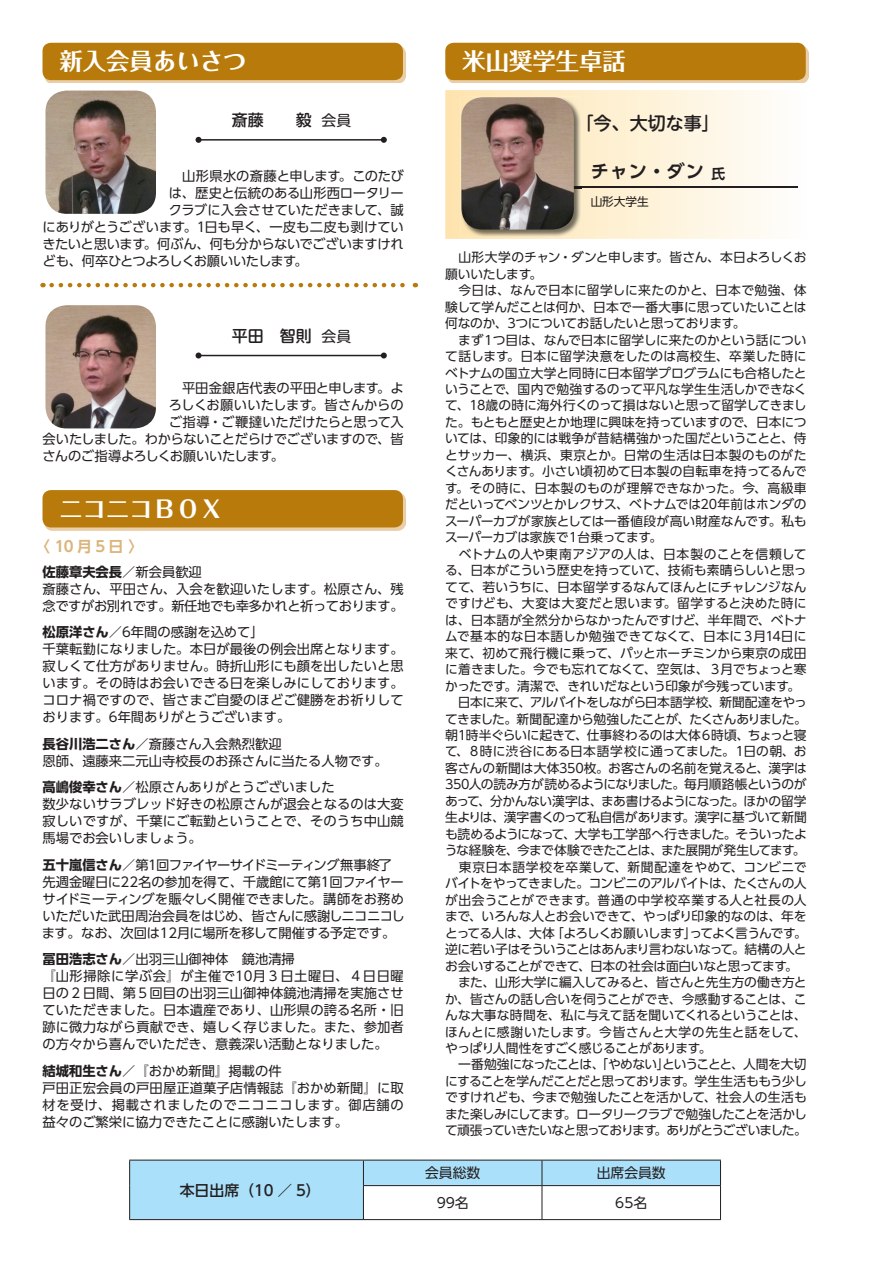
<style>
.page{position:relative;width:893px;height:1263px;background:#fff}
.page>*{position:absolute;margin:0;border:0;box-sizing:border-box;transform-origin:0 0}
.t1{font:23.4px "Folk Pro Bold 90 msp RKSJ H";color:#fff}
.t2{font:18px "UD Shin M Go Pro Medium 90 msp RKSJ H";color:#231f20}
.t3{font:18px "UD Shin Go Pro De Bold 90 msp RKSJ H";color:#231f20}
.t4{font:15.9px "UD Shin M Go Pro Medium 90 msp RKSJ H";color:#231f20}
.t5{font:14.85px "UD Shin Go Pro Medium 90 msp RKSJ H";color:#231f20}
.t6{font:14.85px "UD Shin Go Pro De Bold 90 msp RKSJ H";letter-spacing:.23em;color:#dbb47b}
.t7{font:13.8px "UD Shin Go Pro Regular 90 msp RKSJ H";color:#231f20}
.t8{font:13.35px/17px "UD Shin Go Pro Regular 90 msp RKSJ H";color:#231f20}
.t9{font:13.35px/17px "UD Shin Go Pro Regular 90 msp RKSJ H";letter-spacing:-.025em;color:#231f20}
.t10{font:13.35px/17px "UD Shin Go Pro Regular 90 msp RKSJ H";letter-spacing:-.03em;color:#231f20}
.t11{font:13.35px "UD Shin Go Pro Regular 90 msp RKSJ H";letter-spacing:-.055em;color:#231f20}
.t12{font:13.35px "UD Shin Go Pro Regular 90 msp RKSJ H";letter-spacing:-.02em;color:#231f20}
.t13{font:13.35px "UD Shin Go Pro Bold 90 msp RKSJ H";color:#231f20}
.t14{font:12.75px/16.5px "UD Shin Go Pro Regular 90 msp RKSJ H";letter-spacing:-.025em;color:#231f20}
.t15{font:11.7px "UD Shin Go Pro Regular 90 msp RKSJ H";letter-spacing:-.01em;color:#231f20}
.s1{font-family:"UD Shin M Go Pro Regular 90 msp RKSJ H";font-size:14.85px}
.s2{font-family:"UD Shin Go Pro Regular 90 msp RKSJ H"}
.s3{font-family:"UD Shin Go Pro Bold 90 msp RKSJ H"}
.s4{font-size:13.8px}
</style>
<div class="page">
<svg style="left:129px;top:1160px;width:592px;height:60px"></svg>
<hr style="left:129px;top:1186px;width:1px;height:33px;background:#231f20">
<img style="left:45px;top:493px;width:360px;height:37px">
<div style="left:43px;top:490px;width:360px;height:37px;background:#b87b0b;border-radius:9px"></div>
<img style="left:45px;top:45px;width:360px;height:38px">
<div style="left:43px;top:43px;width:360px;height:37px;background:#b87b0b;border-radius:9px"></div>
<img style="left:45px;top:91px;width:111px;height:123px;border-radius:21px">
<img style="left:45px;top:305px;width:111px;height:123px;border-radius:21px">
<svg style="left:52px;top:283px;width:364px;height:4px"></svg>
<hr style="left:199px;top:139px;width:185px;height:2px;background:#231f20">
<svg style="left:196px;top:137px;width:6px;height:6px"></svg>
<svg style="left:381px;top:137px;width:6px;height:6px"></svg>
<hr style="left:199px;top:355px;width:185px;height:1px;background:#231f20">
<svg style="left:196px;top:353px;width:6px;height:6px"></svg>
<svg style="left:381px;top:353px;width:6px;height:6px"></svg>
<img style="left:448px;top:46px;width:360px;height:37px">
<div style="left:445px;top:43px;width:361px;height:37px;background:#b87b0b;border-radius:8px"></div>
<svg style="left:445px;top:90px;width:353px;height:149px"></svg>
<hr style="left:540px;top:187px;width:258px;height:1px;background:#231f20">
<img style="left:461px;top:97px;width:120px;height:140px">
<img style="left:461px;top:97px;width:113px;height:133px;border-radius:21px">
<h1 class="t1" style="left:60px;top:53px;width:189px">新入会員あいさつ</h1>
<p class="t4" style="left:232px;top:114px;width:121px">斎藤　　毅 <span class="s1">会員</span></p>
<p class="t8" style="left:169px;top:169px;width:237px">　山形県水の斎藤と申します。このたび</p>
<p class="t12" style="left:169px;top:188px;width:237px">は、歴史と伝統のある山形西ロータリー</p>
<p class="t8" style="left:169px;top:203px;width:237px">クラブに入会させていただきまして、誠</p>
<p class="t8" style="left:43px;top:220px;width:363px">にありがとうございます。1日も早く、一皮も二皮も剥けてい</p>
<p class="t10" style="left:43px;top:237px;width:363px">きたいと思います。何ぶん、何も分からないでございますけれ</p>
<p class="t11" style="left:43px;top:256px;width:267px">ども、何卒ひとつよろしくお願いいたします。</p>
<p class="t4" style="left:232px;top:330px;width:121px">平田　智則 <span class="s1">会員</span></p>
<p class="t8" style="left:169px;top:382px;width:237px">　平田金銀店代表の平田と申します。よ</p>
<p class="t8" style="left:169px;top:399px;width:237px">ろしくお願いいたします。皆さんからの</p>
<p class="t8" style="left:169px;top:416px;width:237px">ご指導・ご鞭撻いただけたらと思って入</p>
<p class="t10" style="left:43px;top:433px;width:363px">会いたしました。わからないことだらけでございますので、皆</p>
<p class="t10" style="left:43px;top:450px;width:243px">さんのご指導よろしくお願いいたします。</p>
<h1 class="t1" style="left:60px;top:500px;width:165px">ニコニコＢＯＸ</h1>
<p class="t6" style="left:35px;top:540px;width:110px">〈 10月5日 〉</p>
<p class="t13" style="left:43px;top:567px;width:161px">佐藤章夫会長<span class="s2">／新会員歓迎</span></p>
<p class="t10" style="left:43px;top:582px;width:363px">斎藤さん、平田さん、入会を歓迎いたします。松原さん、残念ですがお別れです。新任地でも幸多かれと祈っております。</p>
<p class="t8" style="left:43px;top:625px;width:363px"><span class="s3">松原洋さん</span>／6年間の感謝を込めて」<br>千葉転勤になりました。本日が最後の例会出席となります。寂しくて仕方がありません。時折山形にも顔を出したいと思います。その時はお会いできる日を楽しみにしております。コロナ禍ですので、皆さまご自愛のほどご健勝をお祈りしております。6年間ありがとうございます。</p>
<p class="t8" style="left:43px;top:737px;width:347px"><span class="s3">長谷川浩二さん</span>／斎藤さん入会熱烈歓迎<br>恩師、遠藤来二元山寺校長のお孫さんに当たる人物です。</p>
<p class="t8" style="left:43px;top:781px;width:363px"><span class="s3">高嶋俊幸さん</span>／松原さんありがとうございました<br>数少ないサラブレッド好きの松原さんが退会となるのは大変寂しいですが、千葉にご転勤ということで、そのうち中山競馬場でお会いしましょう。</p>
<p class="t9" style="left:42px;top:858px;width:364px"><span class="s3">五十嵐信さん</span>／第1回ファイヤーサイドミーティング無事終了先週金曜日に22名の参加を得て、千歳館にて第1回ファイヤーサイドミーティングを賑々しく開催できました。講師をお務めいただいた武田周治会員をはじめ、皆さんに感謝しニコニコします。なお、次回は12月に場所を移して開催する予定です。</p>
<p class="t8" style="left:43px;top:953px;width:363px"><span class="s3">冨田浩志さん</span>／出羽三山御神体　鏡池清掃<br>『山形掃除に学ぶ会』が主催で10月３日土曜日、４日日曜日の２日間、第５回目の出羽三山御神体鏡池清掃を実施させていただきました。日本遺産であり、山形県の誇る名所・旧跡に微力ながら貢献でき、嬉しく存じました。また、参加者の方々から喜んでいただき、意義深い活動となりました。</p>
<p class="t8" style="left:43px;top:1064px;width:363px"><span class="s3">結城和生さん</span>／『おかめ新聞』掲載の件<br>戸田正宏会員の戸田屋正道菓子店情報誌『おかめ新聞』に取材を受け、掲載されましたのでニコニコします。御店舗の益々のご繁栄に協力できたことに感謝いたします。</p>
<p class="t5" style="left:180px;top:1184px;width:143px">本日出席（10 ／ 5）</p>
<h1 class="t1" style="left:462px;top:53px;width:165px">米山奨学生卓話</h1>
<h2 class="t2" style="left:575px;top:116px;width:146px">「今、大切な事」</h2>
<h2 class="t3" style="left:591px;top:165px;width:136px">チャン・ダン <span class="s4">氏</span></h2>
<p class="t15" style="left:591px;top:197px;width:59px">山形大学生</p>
<p class="t14" style="left:445px;top:251px;width:364px">　山形大学のチャン・ダンと申します。皆さん、本日よろしくお願いいたします。<br>　今日は、なんで日本に留学しに来たのかと、日本で勉強、体験して学んだことは何か、日本で一番大事に思っていたいことは何なのか、3つについてお話したいと思っております。<br>　まず１つ目は、なんで日本に留学しに来たのかという話について話します。日本に留学決意をしたのは高校生、卒業した時にベトナムの国立大学と同時に日本留学プログラムにも合格したということで、国内で勉強するのって平凡な学生生活しかできなくて、18歳の時に海外行くのって損はないと思って留学してきました。もともと歴史とか地理に興味を持っていますので、日本については、印象的には戦争が昔結構強かった国だということと、侍とサッカー、横浜、東京とか。日常の生活は日本製のものがたくさんあります。小さい頃初めて日本製の自転車を持ってるんです。その時に、日本製のものが理解できなかった。今、高級車だといってベンツとかレクサス、ベトナムでは20年前はホンダのスーパーカブが家族としては一番値段が高い財産なんです。私もスーパーカブは家族で１台乗ってます。<br>　ベトナムの人や東南アジアの人は、日本製のことを信頼してる、日本がこういう歴史を持っていて、技術も素晴らしいと思ってて、若いうちに、日本留学するなんてほんとにチャレンジなんですけども、大変は大変だと思います。留学すると決めた時には、日本語が全然分からなかったんですけど、半年間で、ベトナムで基本的な日本語しか勉強できてなくて、日本に３月14日に来て、初めて飛行機に乗って、パッとホーチミンから東京の成田に着きました。今でも忘れてなくて、空気は、３月でちょっと寒かったです。清潔で、きれいだなという印象が今残っています。　日本に来て、アルバイトをしながら日本語学校、新聞配達をやってきました。新聞配達から勉強したことが、たくさんありました。朝１時半ぐらいに起きて、仕事終わるのは大体６時頃、ちょっと寝て、８時に渋谷にある日本語学校に通ってました。１日の朝、お客さんの新聞は大体350枚。お客さんの名前を覚えると、漢字は350人の読み方が読めるようになりました。毎月順路帳というのがあって、分かんない漢字は、まあ書けるようになった。ほかの留学生よりは、漢字書くのって私自信があります。漢字に基づいて新聞も読めるようになって、大学も工学部へ行きました。そういったような経験を、今まで体験できたことは、また展開が発生してます。　東京日本語学校を卒業して、新聞配達をやめて、コンビニでバイトをやってきました。コンビニのアルバイトは、たくさんの人が出会うことができます。普通の中学校卒業する人と社長の人まで、いろんな人とお会いできて、やっぱり印象的なのは、年をとってる人は、大体「よろしくお願いします」ってよく言うんです。逆に若い子はそういうことはあんまり言わないなって。結構の人とお会いすることができて、日本の社会は面白いなと思ってます。　また、山形大学に編入してみると、皆さんと先生方の働き方とか、皆さんの話し合いを伺うことができ、今感動することは、こんな大事な時間を、私に与えて話を聞いてくれるということは、ほんとに感謝いたします。今皆さんと大学の先生と話をして、やっぱり人間性をすごく感じることがあります。<br>　一番勉強になったことは、「やめない」ということと、人間を大切にすることを学んだことだと思っております。学生生活ももう少しですけれども、今まで勉強したことを活かして、社会人の生活もまた楽しみにしてます。ロータリークラブで勉強したことを活かして頑張っていきたいなと思っております。ありがとうございました。</p>
<p class="t7" style="left:425px;top:1168px;width:57px">会員総数</p>
<p class="t7" style="left:597px;top:1168px;width:71px">出席会員数</p>
<p class="t7" style="left:437px;top:1197px;width:34px">99名</p>
<p class="t7" style="left:615px;top:1197px;width:34px">65名</p>
</div>
